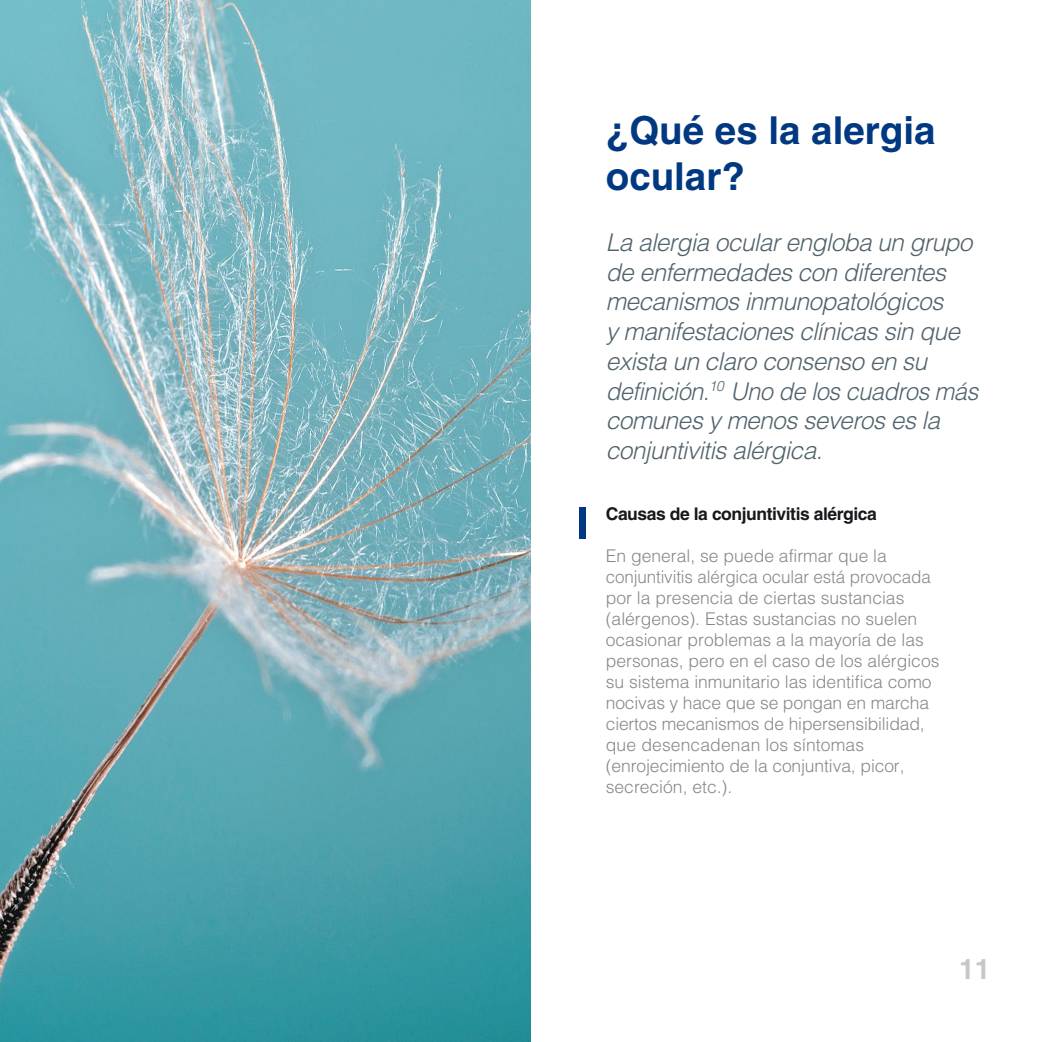
<style>
.page{position:relative;width:1042px;height:1042px;background:#fff}
.page>*{position:absolute;margin:0;border:0;box-sizing:border-box;transform-origin:0 0}
.t1{font:700 38.5px/46.2px "Helvetica LT Std";color:#003981}
.t2{font:700 28px "Helvetica LT Std";color:#c6c7c8}
.t3{font:italic 300 24.5px/29.8px "Helvetica LT Std";letter-spacing:-.025em;color:#52636d}
.t4{font:300 17.5px/21px "Helvetica LT Std";color:#87888a}
.t5{font:700 17.5px "Helvetica LT Std";letter-spacing:-.025em;color:#1a171c}
</style>
<div class="page">
<img style="left:0;top:0;width:531px;height:1042px">
<div style="left:579px;top:507px;width:6px;height:31px;background:#003981"></div>
<h1 class="t1" style="left:606px;top:107px;width:331px">¿Qué es la alergia ocular?</h1>
<p class="t3" style="left:606px;top:227px;width:374px">La alergia ocular engloba un grupo de enfermedades con diferentes mecanismos inmunopatológicos<br>y manifestaciones clínicas sin que exista un claro consenso en su definición.<sup>10</sup> Uno de los cuadros más comunes y menos severos es la conjuntivitis alérgica.</p>
<p class="t5" style="left:606px;top:503px;width:273px">Causas de la conjuntivitis alérgica</p>
<p class="t4" style="left:606px;top:545px;width:335px">En general, se puede afirmar que la conjuntivitis alérgica ocular está provocada por la presencia de ciertas sustancias (alérgenos). Estas sustancias no suelen ocasionar problemas a la mayoría de las personas, pero en el caso de los alérgicos su sistema inmunitario las identifica como nocivas y hace que se pongan en marcha ciertos mecanismos de hipersensibilidad, que desencadenan los síntomas (enrojecimiento de la conjuntiva, picor, secreción, etc.).</p>
<h2 class="t2" style="left:959px;top:952px;width:33px">11</h2>
</div>
